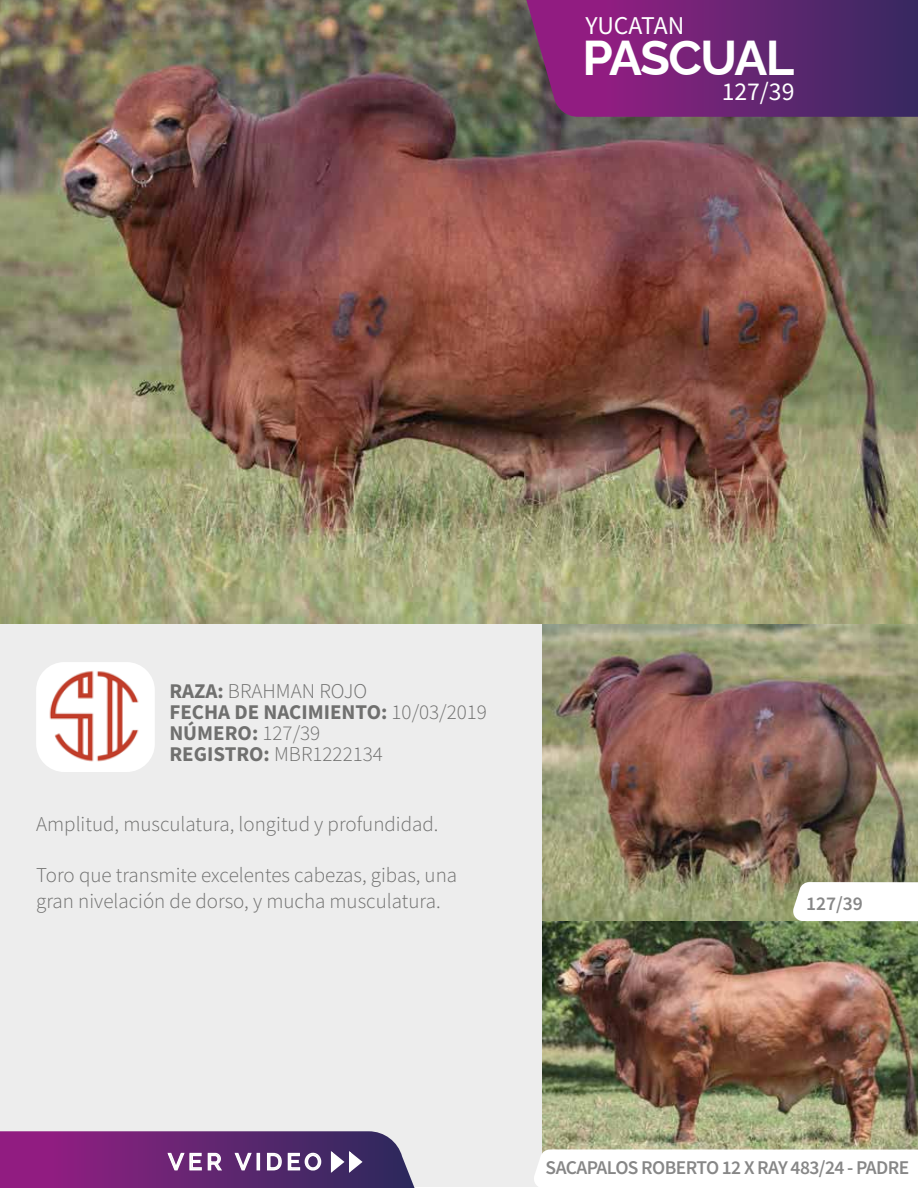
<style>
.page{position:relative;width:918px;height:1188px;background:#fff}
.page>*{position:absolute;margin:0;border:0;box-sizing:border-box;transform-origin:0 0}
.t1{font:700 48.9px "Raleway";letter-spacing:-.035em;color:#fff}
.t2{font:25.65px "Source Sans Pro";color:#fff}
.t3{font:500 22.65px "Raleway";letter-spacing:.2em;color:#fff}
.t4{font:300 21px/25.5px "Source Sans Pro";color:#70706f}
.t5{font:700 21px/21px "Source Sans Pro";color:#70706f}
.t6{font:600 19.5px "Source Sans Pro";letter-spacing:-.03em;color:#878787}
.s1{font-weight:300}
</style>
<div class="page">
<img style="left:0;top:0;width:918px;height:625px">
<div style="left:0;top:625px;width:918px;height:562px;background:#ededed"></div>
<div style="left:36px;top:662px;width:119px;height:110px;background:#fff;border-radius:28px"></div>
<img style="left:542px;top:624px;width:376px;height:525px">
<svg style="left:526px;top:0;width:392px;height:117px;background:#692571"></svg>
<div style="left:534px;top:1149px;width:384px;height:38px;background:#fff"></div>
<div style="left:792px;top:882px;width:126px;height:39px;background:#fff"></div>
<img style="left:49px;top:671px;width:90px;height:91px">
<svg style="left:0;top:1131px;width:415px;height:57px;background:#72357d"></svg>
<p class="t2" style="left:585px;top:9px;width:100px">YUCATAN</p>
<h1 class="t1" style="left:583px;top:18px;width:213px">PASCUAL</h1>
<p class="t2" style="left:722px;top:75px;width:74px">127/39</p>
<p class="t5" style="left:169px;top:680px;width:319px">RAZA: <span class="s1">BRAHMAN ROJO<br></span>FECHA DE NACIMIENTO: <span class="s1">10/03/2019<br></span>NÚMERO: <span class="s1">127/39<br></span>REGISTRO: <span class="s1">MBR1222134</span></p>
<p class="t4" style="left:36px;top:811px;width:404px">Amplitud, musculatura, longitud y profundidad.</p>
<p class="t4" style="left:36px;top:862px;width:423px">Toro que transmite excelentes cabezas, gibas, una gran nivelación de dorso, y mucha musculatura.</p>
<p class="t6" style="left:806px;top:891px;width:58px">127/39</p>
<p class="t3" style="left:168px;top:1144px;width:155px">VER VIDEO</p>
<p class="t6" style="left:546px;top:1155px;width:365px">SACAPALOS ROBERTO 12 X RAY 483/24 - PADRE</p>
</div>
